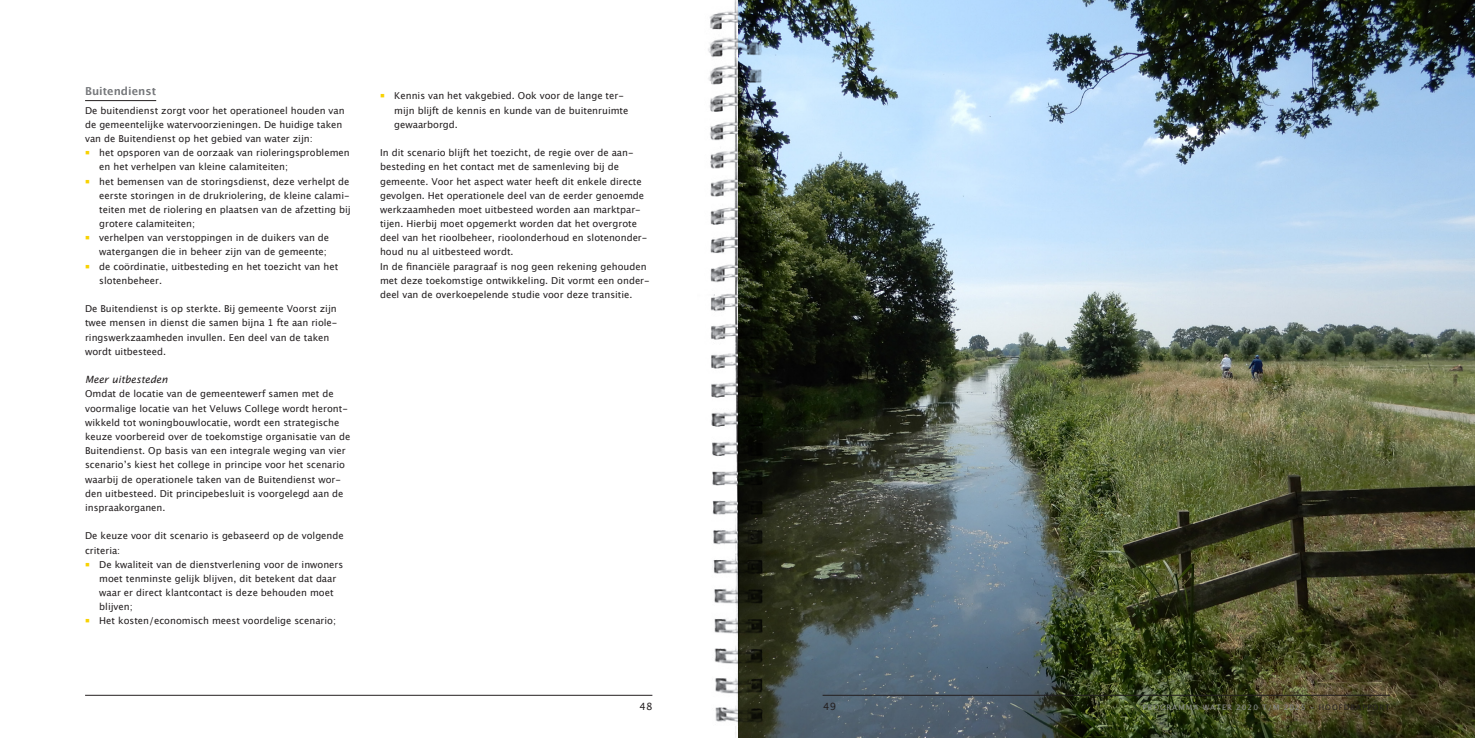
<style>
.page{position:relative;width:1475px;height:738px;background:#fff}
.page>*{position:absolute;margin:0;border:0;box-sizing:border-box;transform-origin:0 0}
.subkopje_grijs{font:700 11px "Lucida Grande";color:#76787b}
.subkopje_cursief{font:italic 10px "Lucida Sans";color:#231f20}
.t1{font:10px "Lucida Grande";color:#231f20}
.platte_tekst{font:9.5px/14.2px "Lucida Grande";color:#231f20}
.tekst_inspring{font:9.5px/14.2px "Lucida Grande";color:#231f20}
.t2{font:7.5px "Lucida Grande";letter-spacing:.13em;color:#8a8c8f}
.s1{font-weight:700;color:#f8d202}
.s2{color:#231f20}
</style>
<div class="page">
<hr style="left:85px;top:100px;width:71px;height:1px;background:#231f20">
<img style="left:778px;top:0;width:696px;height:737px">
<hr style="left:822px;top:694px;width:567px;height:1px;background:#231f20">
<hr style="left:85px;top:694px;width:567px;height:1px;background:#231f20">
<img style="left:708px;top:0;width:70px;height:737px">
<p class="subkopje_grijs" style="left:85px;top:82px;width:73px">Buitendienst</p>
<p class="platte_tekst" style="left:85px;top:103px;width:261px">De buitendienst zorgt voor het operationeel houden van de gemeentelijke watervoorzieningen. De huidige taken van de Buitendienst op het gebied van water zijn:</p>
<p class="tekst_inspring" style="left:99px;top:146px;width:252px;text-indent:-14px"><span class="s1">▪</span> het opsporen van de oorzaak van rioleringsproblemen en het verhelpen van kleine calamiteiten;</p>
<p class="tekst_inspring" style="left:99px;top:174px;width:253px;text-indent:-14px"><span class="s1">▪</span> het bemensen van de storingsdienst, deze verhelpt de eerste storingen in de drukriolering, de kleine calami&shy;teiten met de riolering en plaatsen van de afzetting bij grotere calamiteiten;</p>
<p class="tekst_inspring" style="left:85px;top:231px;width:245px;text-align:right"><span class="s1">▪</span> verhelpen van verstoppingen in de duikers van de watergangen die in beheer zijn van de gemeente;</p>
<p class="tekst_inspring" style="left:99px;top:259px;width:240px;text-indent:-14px"><span class="s1">▪</span> de coördinatie, uitbesteding en het toezicht van het slotenbeheer.</p>
<p class="platte_tekst" style="left:85px;top:301px;width:254px">De Buitendienst is op sterkte. Bij gemeente Voorst zijn twee mensen in dienst die samen bijna 1 fte aan riole&shy;ringswerkzaamheden invullen. Een deel van de taken wordt uitbesteed.</p>
<p class="subkopje_cursief" style="left:85px;top:373px;width:84px">Meer uitbesteden</p>
<p class="platte_tekst" style="left:85px;top:386px;width:267px">Omdat de locatie van de gemeentewerf samen met de voormalige locatie van het Veluws College wordt heront&shy;wikkeld tot woningbouwlocatie, wordt een strategische keuze voorbereid over de toekomstige organisatie van de Buitendienst. Op basis van een integrale weging van vier scenario’s kiest het college in principe voor het scenario waarbij de operationele taken van de Buitendienst wor&shy;den uitbesteed. Dit principebesluit is voorgelegd aan de inspraakorganen.</p>
<p class="platte_tekst" style="left:85px;top:528px;width:260px">De keuze voor dit scenario is gebaseerd op de volgende criteria:</p>
<p class="tekst_inspring" style="left:99px;top:557px;width:245px;text-indent:-14px"><span class="s1">▪</span> De kwaliteit van de dienstverlening voor de inwoners moet tenminste gelijk blijven, dit betekent dat daar waar er direct klantcontact is deze behouden moet blijven;</p>
<p class="tekst_inspring" style="left:85px;top:613px;width:252px"><span class="s1">▪</span> Het kosten/economisch meest voordelige scenario;</p>
<p class="tekst_inspring" style="left:394px;top:89px;width:236px;text-indent:-14px"><span class="s1">▪</span> Kennis van het vakgebied. Ook voor de lange ter&shy;mijn blijft de kennis en kunde van de buitenruimte gewaarborgd.</p>
<p class="platte_tekst" style="left:380px;top:146px;width:269px">In dit scenario blijft het toezicht, de regie over de aan&shy;besteding en het contact met de samenleving bij de gemeente. Voor het aspect water heeft dit enkele directe gevolgen. Het operationele deel van de eerder genoemde werkzaamheden moet uitbesteed worden aan marktpar&shy;tijen. Hierbij moet opgemerkt worden dat het overgrote deel van het rioolbeheer, rioolonderhoud en slotenonder&shy;houd nu al uitbesteed wordt.</p>
<p class="platte_tekst" style="left:380px;top:259px;width:271px">In de financiële paragraaf is nog geen rekening gehouden met deze toekomstige ontwikkeling. Dit vormt een onder&shy;deel van de overkoepelende studie voor deze transitie.</p>
<p class="t1" style="left:639px;top:699px;width:14px">48</p>
<p class="t1" style="left:823px;top:699px;width:14px">49</p>
<p class="t2" style="left:1142px;top:702px;width:249px">PROGRAMMA WATER 2020 T/M 2025 - <span class="s2">HOOFDRAPPORT</span></p>
</div>
